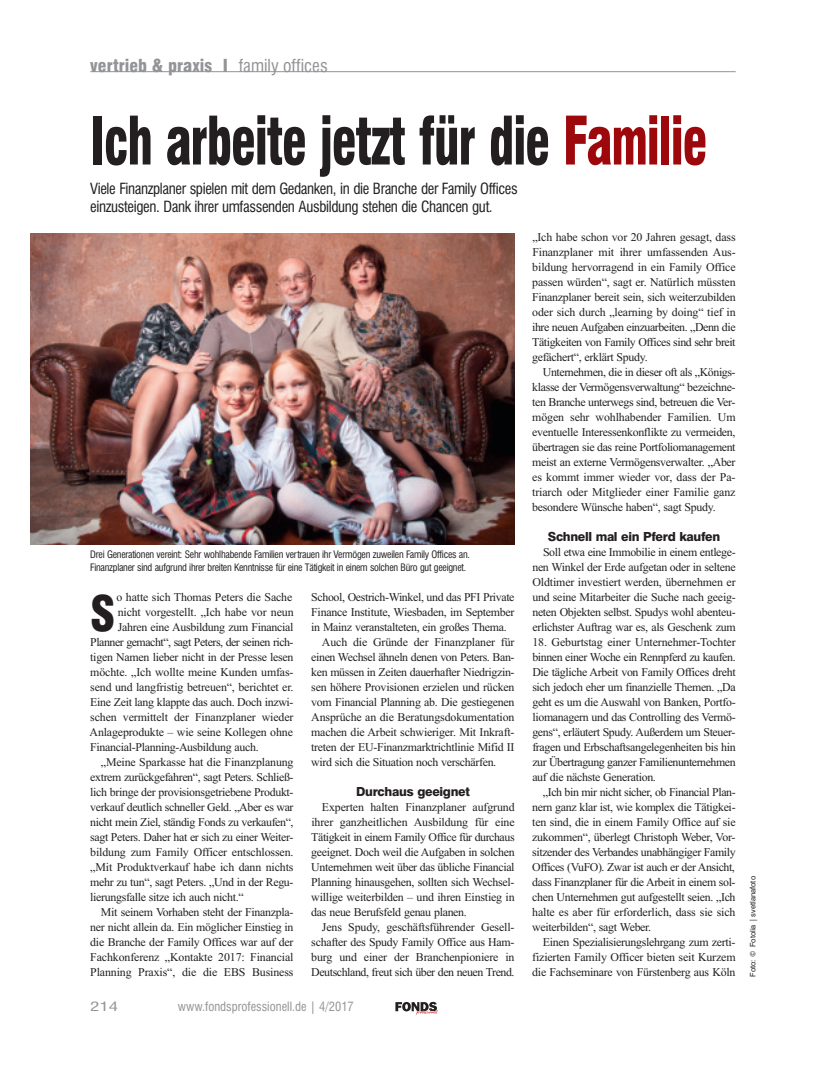
<style>
.page{position:relative;width:826px;height:1074px;background:#fff}
.page>*{position:absolute;margin:0;border:0;box-sizing:border-box;transform-origin:0 0}
.t1{font:900 condensed 65px "Swiss 721 BT";letter-spacing:-.025em;color:#231f20;scale:.77 1}
.t2{font:900 condensed 47.62px "Swiss 721 BT";color:#231f20}
.t3{font:900 condensed 17.5px "Swiss 721 BT";color:#929497}
.t4{font:condensed 15px/18px "Swiss 721 BT";letter-spacing:-.025em;color:#231f20}
.t5{font:800 12.5px "Swiss 721 BT";letter-spacing:-.025em;color:#231f20}
.t6{font:condensed 12.5px "Swiss 721 BT";color:#929497}
.t7{font:condensed 12.5px "Swiss 721 BT";color:#929497;scale:1.5 1}
.t8{font:11.88px/15px "Times New Roman";letter-spacing:-.025em;color:#231f20;text-align:justify}
.t9{font:condensed 10px/13.1px "Swiss 721 BT";letter-spacing:-.025em;color:#231f20}
.t10{font:7.5px "Swiss 721 BT";color:#231f20}
.s1{font-weight:400}
.s2{color:#9d080d}
</style>
<div class="page">
<svg style="left:395px;top:1001px;width:42px;height:14px"></svg>
<hr style="left:90px;top:71px;width:645px;height:1px;background:#929497">
<img style="left:30px;top:233px;width:484px;height:311px">
<div style="left:406px;top:15px;width:13px;height:13px;border:1px solid #fff;border-radius:50%"></div>
<div style="left:406px;top:1045px;width:13px;height:14px;border:1px solid #fff;border-radius:50%"></div>
<div style="left:15px;top:530px;width:13px;height:13px;border:1px solid #fff;border-radius:50%"></div>
<svg style="left:15px;top:534px;width:13px;height:6px"></svg>
<div style="left:797px;top:530px;width:14px;height:13px;border:1px solid #fff;border-radius:50%"></div>
<h3 class="t3" style="left:90px;top:55px;width:239px">vertrieb &amp; praxis I <span class="s1">family offices</span></h3>
<h1 class="t1" style="left:90px;top:104px;width:802px">Ich arbeite jetzt für die <span class="s2">Familie</span></h1>
<p class="t4" style="left:90px;top:180px;width:429px">Viele Finanzplaner spielen mit dem Gedanken, in die Branche der Family Offices einzusteigen. Dank ihrer umfassenden Ausbildung stehen die Chancen gut.</p>
<p class="t9" style="left:90px;top:547px;width:381px">Drei Generationen vereint: Sehr wohlhabende Familien vertrauen ihr Vermögen zuweilen Family Offices an.<br>Finanzplaner sind aufgrund ihrer breiten Kenntnisse für eine Tätigkeit in einem solchen Büro gut geeignet.</p>
<h2 class="t2" style="left:90px;top:586px;width:27px">S</h2>
<p class="t8" style="left:116px;top:589px;width:177px">o hatte sich Thomas Peters die Sache</p>
<p class="t8" style="left:118px;top:604px;width:177px">nicht vorgestellt. „Ich habe vor neun</p>
<p class="t8" style="left:118px;top:619px;width:177px">Jahren eine Ausbildung zum Financial</p>
<p class="t8" style="left:90px;top:634px;width:205px">Planner gemacht“, sagt Peters, der seinen rich-</p>
<p class="t8" style="left:90px;top:649px;width:205px">tigen Namen lieber nicht in der Presse lesen</p>
<p class="t8" style="left:90px;top:664px;width:205px">möchte. „Ich wollte meine Kunden umfas-</p>
<p class="t8" style="left:90px;top:679px;width:205px">send und langfristig betreuen“, berichtet er.</p>
<p class="t8" style="left:90px;top:694px;width:205px">Eine Zeit lang klappte das auch. Doch inzwi-</p>
<p class="t8" style="left:90px;top:709px;width:205px">schen vermittelt der Finanzplaner wieder</p>
<p class="t8" style="left:90px;top:724px;width:205px">Anlageprodukte – wie seine Kollegen ohne</p>
<p class="t8" style="left:90px;top:739px;width:170px">Financial-Planning-Ausbildung auch.</p>
<p class="t8" style="left:101px;top:754px;width:194px">„Meine Sparkasse hat die Finanzplanung</p>
<p class="t8" style="left:90px;top:769px;width:205px">extrem zurückgefahren“, sagt Peters. Schließ-</p>
<p class="t8" style="left:90px;top:784px;width:205px">lich bringe der provisionsgetriebene Produkt-</p>
<p class="t8" style="left:90px;top:799px;width:205px">verkauf deutlich schneller Geld. „Aber es war</p>
<p class="t8" style="left:90px;top:814px;width:205px">nicht mein Ziel, ständig Fonds zu verkaufen“,</p>
<p class="t8" style="left:90px;top:829px;width:204px">sagt Peters. Daher hat er sich zu einer Weiter-</p>
<p class="t8" style="left:90px;top:844px;width:205px">bildung zum Family Officer entschlossen.</p>
<p class="t8" style="left:90px;top:859px;width:205px">„Mit Produktverkauf habe ich dann nichts</p>
<p class="t8" style="left:90px;top:874px;width:205px">mehr zu tun“, sagt Peters. „Und in der Regu-</p>
<p class="t8" style="left:90px;top:889px;width:155px">lierungsfalle sitze ich auch nicht.“</p>
<p class="t8" style="left:101px;top:904px;width:194px">Mit seinem Vorhaben steht der Finanzpla-</p>
<p class="t8" style="left:90px;top:919px;width:205px">ner nicht allein da. Ein möglicher Einstieg in</p>
<p class="t8" style="left:90px;top:934px;width:205px">die Branche der Family Offices war auf der</p>
<p class="t8" style="left:90px;top:949px;width:205px">Fachkonferenz „Kontakte 2017: Financial</p>
<p class="t8" style="left:90px;top:964px;width:205px">Planning Praxis“, die die EBS Business</p>
<p class="t8" style="left:311px;top:589px;width:205px">School, Oestrich-Winkel, und das PFI Private</p>
<p class="t8" style="left:311px;top:604px;width:205px">Finance Institute, Wiesbaden, im September</p>
<p class="t8" style="left:311px;top:619px;width:197px">in Mainz veranstalteten, ein großes Thema.</p>
<p class="t8" style="left:322px;top:634px;width:194px">Auch die Gründe der Finanzplaner für</p>
<p class="t8" style="left:311px;top:649px;width:205px">einen Wechsel ähneln denen von Peters. Ban-</p>
<p class="t8" style="left:311px;top:664px;width:205px">ken müssen in Zeiten dauerhafter Niedrigzin-</p>
<p class="t8" style="left:311px;top:679px;width:205px">sen höhere Provisionen erzielen und rücken</p>
<p class="t8" style="left:311px;top:694px;width:205px">vom Financial Planning ab. Die gestiegenen</p>
<p class="t8" style="left:311px;top:709px;width:205px">Ansprüche an die Beratungsdokumentation</p>
<p class="t8" style="left:311px;top:724px;width:205px">machen die Arbeit schwieriger. Mit Inkraft-</p>
<p class="t8" style="left:311px;top:739px;width:205px">treten der EU-Finanzmarktrichtlinie Mifid II</p>
<p class="t8" style="left:311px;top:754px;width:186px">wird sich die Situation noch verschärfen.</p>
<p class="t5" style="left:356px;top:784px;width:115px">Durchaus geeignet</p>
<p class="t8" style="left:311px;top:799px;width:205px;text-indent:11px">Experten halten Finanzplaner aufgrund ihrer ganzheitlichen Ausbildung für eine Tätigkeit in einem Family Office für durchaus geeignet. Doch weil die Aufgaben in solchen Unternehmen weit über das übliche Financial Planning hinausgehen, sollten sich Wechsel&shy;willige weiterbilden – und ihren Einstieg in das neue Berufsfeld genau planen.</p>
<p class="t8" style="left:311px;top:919px;width:205px;text-indent:11px">Jens Spudy, geschäftsführender Gesell&shy;schafter des Spudy Family Office aus Ham&shy;burg und einer der Branchenpioniere in Deutschland, freut sich über den neuen Trend.</p>
<p class="t7" style="left:90px;top:998px;width:20px">214</p>
<p class="t6" style="left:178px;top:999px;width:177px">www.fondsprofessionell.de | 4/2017</p>
<p class="t8" style="left:532px;top:229px;width:205px">„Ich habe schon vor 20 Jahren gesagt, dass Finanzplaner mit ihrer umfassenden Aus&shy;bildung hervorragend in ein Family Office passen würden“, sagt er. Natürlich müssten Finanzplaner bereit sein, sich weiterzubilden oder sich durch „learning by doing“ tief in ihre neuen Aufgaben einzuarbeiten. „Denn die Tätigkeiten von Family Offices sind sehr breit gefächert“, erklärt Spudy.</p>
<p class="t8" style="left:532px;top:364px;width:205px;text-indent:11px">Unternehmen, die in dieser oft als „Königs&shy;klasse der Vermögensverwaltung“ bezeichne&shy;ten Branche unterwegs sind, betreuen die Ver&shy;mögen sehr wohlhabender Familien. Um eventuelle Interessenkonflikte zu vermeiden, übertragen sie das reine Portfoliomanagement meist an externe Vermögensverwalter. „Aber es kommt immer wieder vor, dass der Pa&shy;triarch oder Mitglieder einer Familie ganz besondere Wünsche haben“, sagt Spudy.</p>
<p class="t5" style="left:547px;top:529px;width:174px">Schnell mal ein Pferd kaufen</p>
<p class="t8" style="left:532px;top:544px;width:205px;text-indent:11px">Soll etwa eine Immobilie in einem entlege&shy;nen Winkel der Erde aufgetan oder in seltene Oldtimer investiert werden, übernehmen er und seine Mitarbeiter die Suche nach geeig&shy;neten Objekten selbst. Spudys wohl abenteu&shy;erlichster Auftrag war es, als Geschenk zum</p>
<p class="t8" style="left:532px;top:634px;width:205px">18. Geburtstag einer Unternehmer-Tochter binnen einer Woche ein Rennpferd zu kaufen.<br>Die tägliche Arbeit von Family Offices dreht sich jedoch eher um finanzielle Themen. „Da geht es um die Auswahl von Banken, Portfo&shy;liomanagern und das Controlling des Vermö&shy;gens“, erläutert Spudy. Außerdem um Steuer&shy;fragen und Erbschaftsangelegenheiten bis hin zur Übertragung ganzer Familienunternehmen auf die nächste Generation.</p>
<p class="t8" style="left:532px;top:784px;width:205px;text-indent:11px">„Ich bin mir nicht sicher, ob Financial Plan&shy;nern ganz klar ist, wie komplex die Tätigkei&shy;ten sind, die in einem Family Office auf sie zukommen“, überlegt Christoph Weber, Vor&shy;sitzender des Verbandes unabhängiger Family Offices (VuFO). Zwar ist auch er der Ansicht, dass Finanzplaner für die Arbeit in einem sol&shy;chen Unternehmen gut aufgestellt seien. „Ich halte es aber für erforderlich, dass sie sich weiterbilden“, sagt Weber.</p>
<p class="t8" style="left:532px;top:934px;width:205px;text-indent:11px">Einen Spezialisierungslehrgang zum zerti&shy;fizierten Family Officer bieten seit Kurzem die Fachseminare von Fürstenberg aus Köln</p>
<p class="t10" style="left:748px;top:976px;width:102px;rotate:-90deg">Foto: © Fotolia | svetlanafoto</p>
</div>
